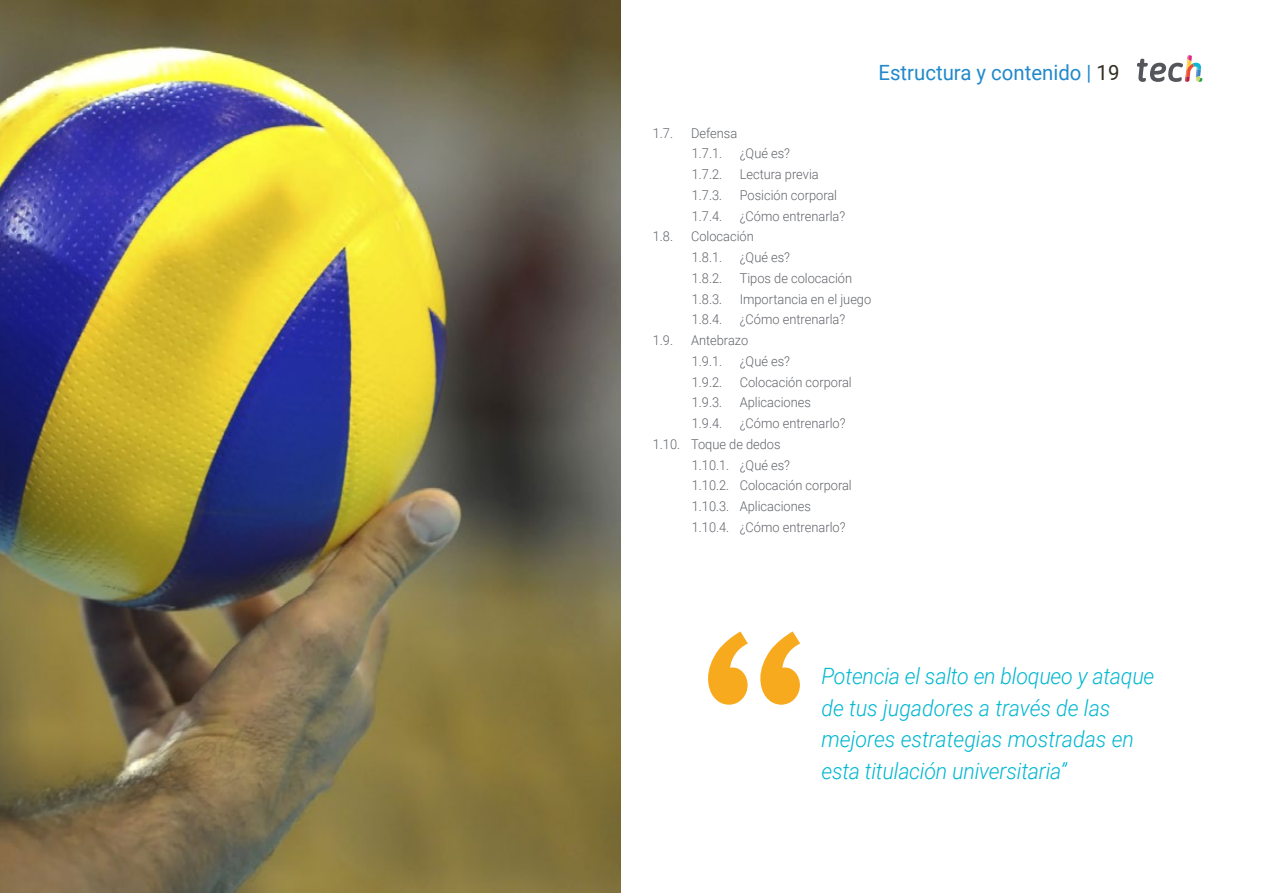
<style>
.page{position:relative;width:1263px;height:893px;background:#fff}
.page>*{position:absolute;margin:0;border:0;box-sizing:border-box;transform-origin:0 0}
.t1{font:italic 300 22.5px/31.5px "Roboto";letter-spacing:-.01em;color:#00b7d1;scale:.95 1}
.t2{font:21px "Roboto";color:#2289cb}
.t3{font:300 13.5px/20.7px "Roboto";color:#61646a;scale:.95 1}
.s1{color:#312e20}
</style>
<div class="page">
<img style="left:0;top:0;width:621px;height:893px">
<svg style="left:1137px;top:55px;width:65px;height:27px"></svg>
<svg style="left:708px;top:631px;width:92px;height:74px"></svg>
<h2 class="t2" style="left:878px;top:57px;width:242px">Estructura y contenido | <span class="s1">19</span></h2>
<p class="t3" style="left:653px;top:122px;width:23px">1.7.</p>
<p class="t3" style="left:691px;top:122px;width:50px">Defensa<br>1.7.1.</p>
<p class="t3" style="left:740px;top:143px;width:54px">¿Qué es?</p>
<p class="t3" style="left:692px;top:164px;width:34px">1.7.2.</p>
<p class="t3" style="left:740px;top:164px;width:85px">Lectura previa</p>
<p class="t3" style="left:692px;top:184px;width:34px">1.7.3.</p>
<p class="t3" style="left:740px;top:184px;width:104px">Posición corporal</p>
<p class="t3" style="left:692px;top:205px;width:34px">1.7.4.</p>
<p class="t3" style="left:740px;top:205px;width:113px">¿Cómo entrenarla?</p>
<p class="t3" style="left:653px;top:226px;width:23px">1.8.</p>
<p class="t3" style="left:691px;top:226px;width:68px">Colocación<br>1.8.1.</p>
<p class="t3" style="left:740px;top:247px;width:54px">¿Qué es?</p>
<p class="t3" style="left:692px;top:267px;width:34px">1.8.2.</p>
<p class="t3" style="left:740px;top:267px;width:120px">Tipos de colocación</p>
<p class="t3" style="left:692px;top:288px;width:34px">1.8.3.</p>
<p class="t3" style="left:740px;top:288px;width:140px">Importancia en el juego</p>
<p class="t3" style="left:692px;top:309px;width:34px">1.8.4.</p>
<p class="t3" style="left:740px;top:309px;width:113px">¿Cómo entrenarla?</p>
<p class="t3" style="left:653px;top:330px;width:23px">1.9.</p>
<p class="t3" style="left:691px;top:330px;width:62px">Antebrazo<br>1.9.1.</p>
<p class="t3" style="left:740px;top:350px;width:54px">¿Qué es?</p>
<p class="t3" style="left:692px;top:371px;width:34px">1.9.2.</p>
<p class="t3" style="left:740px;top:371px;width:119px">Colocación corporal</p>
<p class="t3" style="left:692px;top:392px;width:34px">1.9.3.</p>
<p class="t3" style="left:740px;top:392px;width:76px">Aplicaciones</p>
<p class="t3" style="left:692px;top:413px;width:34px">1.9.4.</p>
<p class="t3" style="left:740px;top:413px;width:113px">¿Cómo entrenarlo?</p>
<p class="t3" style="left:653px;top:433px;width:136px">1.10. Toque de dedos</p>
<p class="t3" style="left:692px;top:454px;width:105px">1.10.1. ¿Qué es?</p>
<p class="t3" style="left:692px;top:475px;width:170px">1.10.2. Colocación corporal</p>
<p class="t3" style="left:692px;top:496px;width:127px">1.10.3. Aplicaciones</p>
<p class="t3" style="left:692px;top:516px;width:163px">1.10.4. ¿Cómo entrenarlo?</p>
<h1 class="t1" style="left:821px;top:660px;width:352px">Potencia el salto en bloqueo y ataque de tus jugadores a través de las mejores estrategias mostradas en esta titulación universitaria”</h1>
</div>
